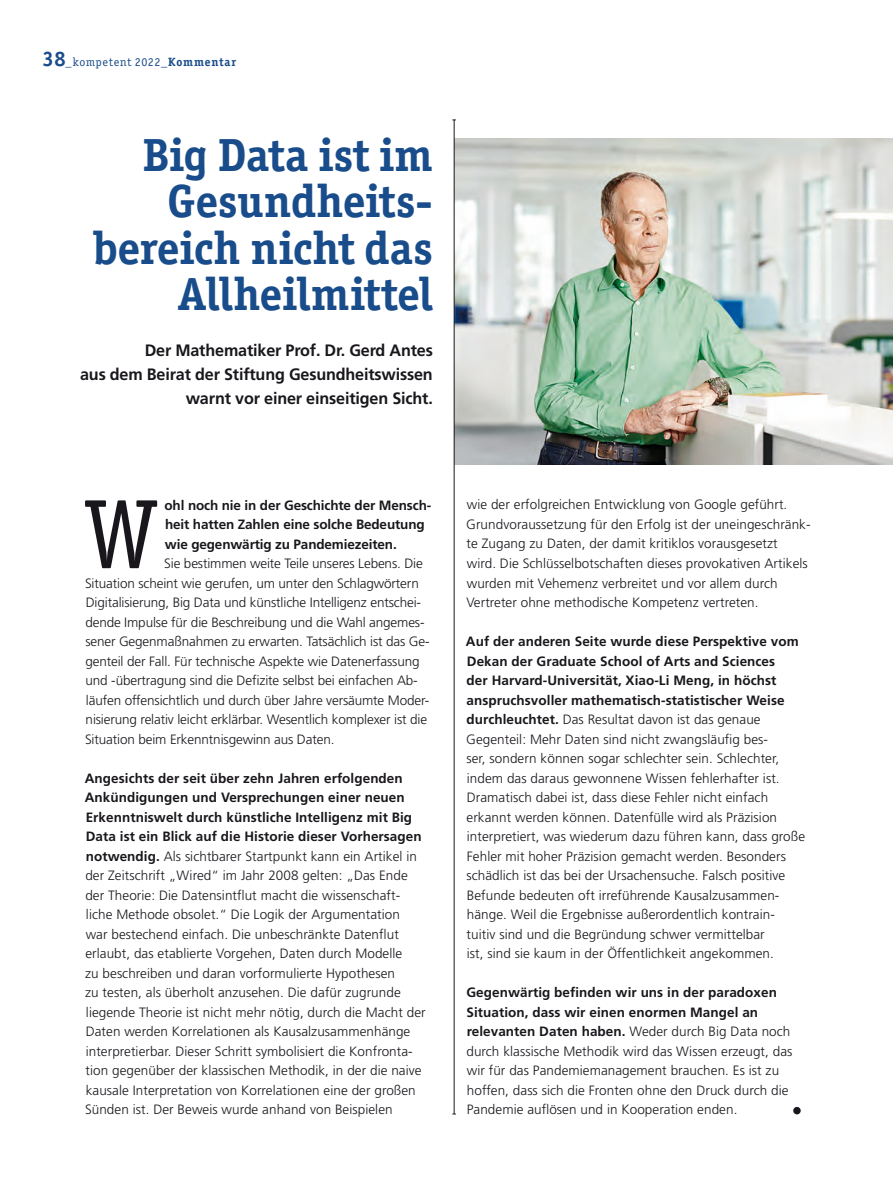
<style>
.page{position:relative;width:893px;height:1191px;background:#fff}
.page>*{position:absolute;margin:0;border:0;box-sizing:border-box;transform-origin:0 0}
.t1{font:98.85px "Officina Ser ITC Std";color:#1a171c}
.t2{font:700 46.5px/46.5px "Officina Ser ITC Std";color:#194c8a;text-align:right}
.t3{font:700 16.5px/24px "Frutiger LT Std";letter-spacing:-.01em;color:#1a171c;text-align:right}
.t4{font:300 13.5px/19.5px "Frutiger LT Std";letter-spacing:.005em;color:#1a171c}
.t5{font:700 13.5px/19.5px "Frutiger LT Std";letter-spacing:-.01em;color:#1a171c}
.t6{font:12px "Officina Ser ITC Std";letter-spacing:.06em;color:#194c8a}
.s1{font-weight:700;font-size:21px}
.s2{font-weight:700}
</style>
<div class="page">
<img style="left:455px;top:138px;width:438px;height:326px">
<hr style="left:454px;top:120px;width:1px;height:994px;background:#1a171c">
<svg style="left:793px;top:1106px;width:8px;height:8px"></svg>
<p class="t6" style="left:43px;top:55px;width:195px"><span class="s1">38</span>_kompetent 2022_<span class="s2">Kommentar</span></p>
<h2 class="t2" style="left:93px;top:132px;width:342px">Big Data ist im<br>Gesundheits&shy;bereich nicht das<br>Allheilmittel</h2>
<p class="t3" style="left:80px;top:338px;width:354px">Der Mathematiker Prof. Dr. Gerd Antes<br>aus dem Beirat der Stiftung Gesundheitswissen warnt vor einer einseitigen Sicht.</p>
<h1 class="t1" style="left:86px;top:478px;width:71px">W</h1>
<p class="t5" style="left:165px;top:495px;width:267px">ohl noch nie in der Geschichte der Mensch&shy;heit hatten Zahlen eine solche Bedeutung wie gegenwärtig zu Pandemiezeiten.</p>
<p class="t4" style="left:85px;top:554px;width:346px;text-indent:79px">Sie bestimmen weite Teile unseres Lebens. Die Situation scheint wie gerufen, um unter den Schlagwörtern Digitalisierung, Big Data und künstliche Intelligenz entschei&shy;dende Impulse für die Beschreibung und die Wahl angemes&shy;sener Gegenmaßnahmen zu erwarten. Tatsächlich ist das Ge&shy;genteil der Fall. Für technische Aspekte wie Datenerfassung und -übertragung sind die Defizite selbst bei einfachen Ab&shy;läufen offensichtlich und durch über Jahre versäumte Moder&shy;nisierung relativ leicht erklärbar. Wesentlich komplexer ist die Situation beim Erkenntnisgewinn aus Daten.</p>
<p class="t4" style="left:85px;top:768px;width:342px"><span class="s2">Angesichts der seit über zehn Jahren erfolgenden Ankündigungen und Versprechungen einer neuen Erkenntniswelt durch künstliche Intelligenz mit Big Data ist ein Blick auf die Historie dieser Vorhersagen notwendig.</span> Als sichtbarer Startpunkt kann ein Artikel in der Zeitschrift „Wired“ im Jahr 2008 gelten: „Das Ende der Theorie: Die Datensintflut macht die wissenschaft&shy;liche Methode obsolet.“ Die Logik der Argumentation<br>war bestechend einfach. Die unbeschränkte Datenflut erlaubt, das etablierte Vorgehen, Daten durch Modelle<br>zu beschreiben und daran vorformulierte Hypothesen<br>zu testen, als überholt anzusehen. Die dafür zugrunde liegende Theorie ist nicht mehr nötig, durch die Macht der Daten werden Korrelationen als Kausalzusammenhänge interpretierbar. Dieser Schritt symbolisiert die Konfronta&shy;tion gegenüber der klassischen Methodik, in der die naive kausale Interpretation von Korrelationen eine der großen Sünden ist. Der Beweis wurde anhand von Beispielen</p>
<p class="t4" style="left:466px;top:495px;width:346px">wie der erfolgreichen Entwicklung von Google geführt.<br>Grundvoraussetzung für den Erfolg ist der uneingeschränk&shy;te Zugang zu Daten, der damit kritiklos vorausgesetzt<br>wird. Die Schlüsselbotschaften dieses provokativen Artikels wurden mit Vehemenz verbreitet und vor allem durch Vertreter ohne methodische Kompetenz vertreten.</p>
<p class="t4" style="left:466px;top:632px;width:341px"><span class="s2">Auf der anderen Seite wurde diese Perspektive vom Dekan der Graduate School of Arts and Sciences<br>der Harvard-Universität, Xiao-Li Meng, in höchst anspruchsvoller mathematisch-statistischer Weise durchleuchtet.</span> Das Resultat davon ist das genaue Gegenteil: Mehr Daten sind nicht zwangsläufig bes-<br>ser, sondern können sogar schlechter sein. Schlechter, indem das daraus gewonnene Wissen fehlerhafter ist.<br>Dramatisch dabei ist, dass diese Fehler nicht einfach erkannt werden können. Datenfülle wird als Präzision interpretiert, was wiederum dazu führen kann, dass große Fehler mit hoher Präzision gemacht werden. Besonders schädlich ist das bei der Ursachensuche. Falsch positive Befunde bedeuten oft irreführende Kausalzusammen&shy;hänge. Weil die Ergebnisse außerordentlich kontrain&shy;tuitiv sind und die Begründung schwer vermittelbar<br>ist, sind sie kaum in der Öffentlichkeit angekommen.</p>
<p class="t4" style="left:466px;top:982px;width:327px"><span class="s2">Gegenwärtig befinden wir uns in der paradoxen Situation, dass wir einen enormen Mangel an relevanten Daten haben.</span> Weder durch Big Data noch durch klassische Methodik wird das Wissen erzeugt, das wir für das Pandemiemanagement brauchen. Es ist zu hoffen, dass sich die Fronten ohne den Druck durch die Pandemie auflösen und in Kooperation enden.</p>
</div>
